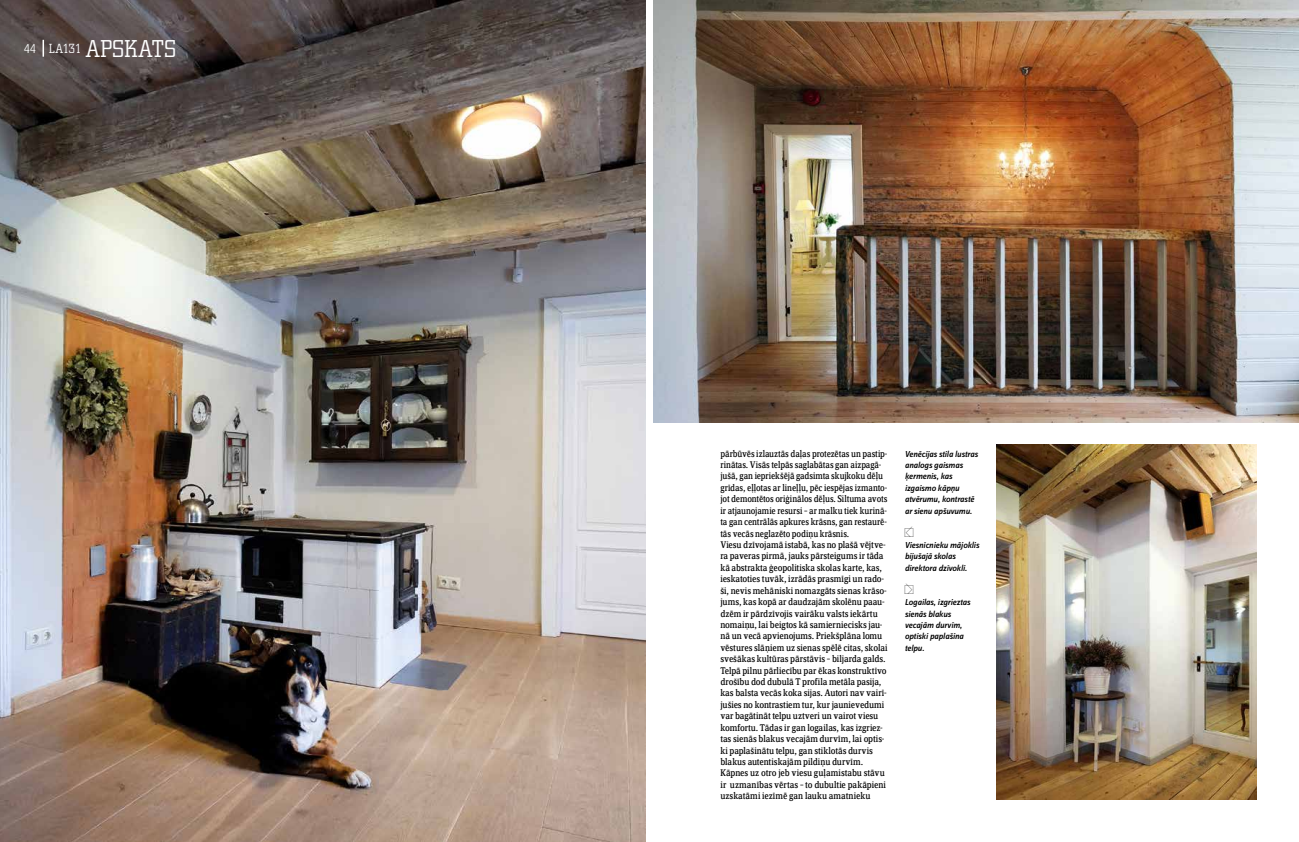
<style>
.page{position:relative;width:1299px;height:842px;background:#fff}
.page>*{position:absolute;margin:0;border:0;box-sizing:border-box;transform-origin:0 0}
.t1{font:300 24px "City LV";letter-spacing:.02em;color:#fff}
.t2{font:10px/11.4px "Zine Serif FHM";letter-spacing:-.01em;color:#000}
.t3{font:italic 500 9px/11.4px "Zine Sans FHM";letter-spacing:-.02em;color:#000}
.s1{font-size:13px}
.s2{font-size:13.5px}
</style>
<div class="page">
<img style="left:0;top:0;width:645px;height:842px">
<img style="left:653px;top:0;width:645px;height:422px">
<svg style="left:43px;top:40px;width:1px;height:17px"></svg>
<img style="left:996px;top:445px;width:260px;height:354px">
<h1 class="t1" style="left:24px;top:35px;width:154px"><sup>44</sup> <span class="s1">LA</span><span class="s2">131</span> APSKATS</h1>
<p class="t2" style="left:720px;top:448px;width:169px">pārbūvēs izlauztās daļas protezētas un pastip&shy;rinātas. Visās telpās saglabātas gan aizpagā&shy;jušā, gan iepriekšējā gadsimta skujkoku dēļu grīdas, eļļotas ar lineļļu, pēc iespējas izmanto&shy;jot demontētos oriģinālos dēļus. Siltuma avots ir atjaunojamie resursi – ar malku tiek kurinā&shy;ta gan centrālās apkures krāsns, gan restaurē&shy;tās vecās neglazēto podiņu krāsnis.<br>Viesu dzīvojamā istabā, kas no plašā vējtve&shy;ra paveras pirmā, jauks pārsteigums ir tāda kā abstrakta ģeopolitiska skolas karte, kas, ieskatoties tuvāk, izrādās prasmīgi un rado&shy;ši, nevis mehāniski nomazgāts sienas krāso&shy;jums, kas kopā ar daudzajām skolēnu paau&shy;dzēm ir pārdzīvojis vairāku valsts iekārtu nomaiņu, lai beigtos kā samierniecisks jau&shy;nā un vecā apvienojums. Priekšplāna lomu vēstures slāņiem uz sienas spēlē citas, skolai svešākas kultūras pārstāvis – biljarda galds.<br>Telpā pilnu pārliecību par ēkas konstruktīvo drošību dod dubulā T profila metāla pasija, kas balsta vecās koka sijas. Autori nav vairī&shy;jušies no kontrastiem tur, kur jaunievedumi var bagātināt telpu uztveri un vairot viesu komfortu. Tādas ir gan logailas, kas izgriez&shy;tas sienās blakus vecajām durvīm, lai optis&shy;ki paplašinātu telpu, gan stiklotās durvis blakus autentiskajām pildiņu durvīm.<br>Kāpnes uz otro jeb viesu guļamistabu stāvu ir uzmanības vērtas – to dubultie pakāpieni uzskatāmi iezīmē gan lauku amatnieku</p>
<p class="t3" style="left:904px;top:448px;width:75px">Venēcijas stila lustras analogs gaismas ķermenis, kas izgaismo kāpņu atvērumu, kontrastē ar sienu apšuvumu.</p>
<p class="t3" style="left:904px;top:540px;width:76px">Viesnīcnieku mājoklis bijušajā skolas direktora dzīvoklī.</p>
<p class="t3" style="left:904px;top:597px;width:67px">Logailas, izgrieztas sienās blakus vecajām durvīm, optiski paplašina telpu.</p>
</div>
